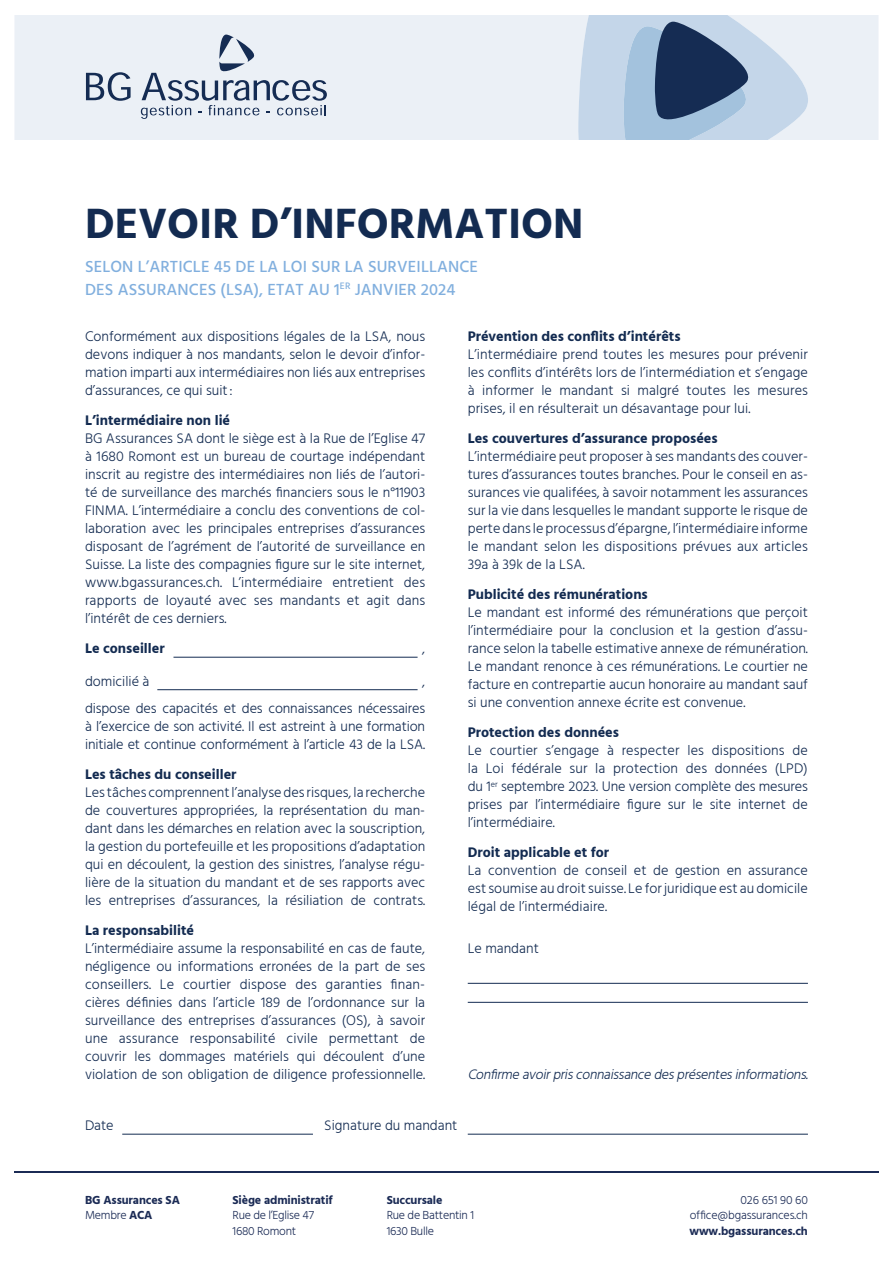
<style>
.page{position:relative;width:893px;height:1263px;background:#fff}
.page>*{position:absolute;margin:0;border:0;box-sizing:border-box;transform-origin:0 0}
.t1{font:700 43.5px "Hind Guntur";color:#132b51}
.t2{font:500 16.5px/22.5px "Hind Guntur";letter-spacing:.01em;color:#81afde}
.t3{font:300 14.25px/18px "Hind Guntur";color:#132b51;text-align:justify}
.t4{font:700 14.25px "Hind Guntur";color:#132b51}
.t5{font:italic 300 13.95px "Hind Guntur";color:#132b51}
.t6{font:300 12px/15.8px "Hind Guntur";letter-spacing:-.02em;color:#1b2b55}
.t7{font:700 12px/15.8px "Hind Guntur";letter-spacing:-.01em;color:#1b2b55}
.s1{font-weight:300}
</style>
<div class="page">
<div style="left:14px;top:15px;width:864px;height:125px;background:#ebf0f6"></div>
<svg style="left:578px;top:15px;width:244px;height:125px"></svg>
<svg style="left:86px;top:72px;width:45px;height:29px"></svg>
<svg style="left:141px;top:35px;width:186px;height:84px"></svg>
<hr style="left:14px;top:1171px;width:864px;height:1px;background:#1b2b55">
<hr style="left:173px;top:657px;width:245px;height:1px;background:#132b51">
<hr style="left:157px;top:689px;width:261px;height:1px;background:#132b51">
<hr style="left:468px;top:983px;width:340px;height:1px;background:#132b51">
<hr style="left:468px;top:1002px;width:340px;height:1px;background:#132b51">
<hr style="left:122px;top:1134px;width:191px;height:1px;background:#132b51">
<hr style="left:468px;top:1134px;width:340px;height:1px;background:#132b51">
<h1 class="t1" style="left:85px;top:197px;width:500px">DEVOIR D’INFORMATION</h1>
<p class="t2" style="left:85px;top:256px;width:394px">SELON L’ARTICLE 45 DE LA LOI SUR LA SURVEILLANCE<br>DES ASSURANCES (LSA), ETAT AU 1<sup>ER</sup> JANVIER 2024</p>
<p class="t3" style="left:85px;top:327px;width:342px">Conformément aux dispositions légales de la LSA, nous devons indiquer à nos mandants, selon le devoir d’infor&shy;mation imparti aux intermédiaires non liés aux entreprises d’assurances, ce qui suit:</p>
<p class="t4" style="left:85px;top:412px;width:147px">L’intermédiaire non lié</p>
<p class="t3" style="left:85px;top:429px;width:342px">BG Assurances SA dont le siège est à la Rue de l’Eglise 47 à 1680 Romont est un bureau de courtage indépendant inscrit au registre des intermédiaires non liés de l’autori&shy;té de surveillance des marchés financiers sous le n°11903<br>FINMA. L’intermédiaire a conclu des conventions de col&shy;laboration avec les principales entreprises d’assurances disposant de l’agrément de l’autorité de surveillance en Suisse. La liste des compagnies figure sur le site internet, www.bgassurances.ch. L’intermédiaire entretient des rapports de loyauté avec ses mandants et agit dans l’intérêt de ces derniers.</p>
<p class="t4" style="left:85px;top:640px;width:81px">Le conseiller</p>
<p class="t3" style="left:422px;top:639px;width:4px">,</p>
<p class="t3" style="left:85px;top:672px;width:66px">domicilié à</p>
<p class="t3" style="left:85px;top:668px;width:342px;line-height:27px;text-align:right">,<br>dispose des capacités et des connaissances nécessaires</p>
<p class="t3" style="left:85px;top:717px;width:342px">à l’exercice de son activité. Il est astreint à une formation initiale et continue conformément à l’article 43 de la LSA.</p>
<p class="t4" style="left:85px;top:766px;width:153px">Les tâches du conseiller</p>
<p class="t3" style="left:85px;top:783px;width:342px">Les tâches comprennent l’analyse des risques, la recherche de couvertures appropriées, la représentation du man&shy;dant dans les démarches en relation avec la souscription, la gestion du portefeuille et les propositions d’adaptation qui en découlent, la gestion des sinistres, l’analyse régu&shy;lière de la situation du mandant et de ses rapports avec les entreprises d’assurances, la résiliation de contrats.</p>
<p class="t4" style="left:85px;top:922px;width:111px">La responsabilité</p>
<p class="t3" style="left:85px;top:939px;width:342px">L’intermédiaire assume la responsabilité en cas de faute, négligence ou informations erronées de la part de ses conseillers. Le courtier dispose des garanties finan&shy;cières définies dans l’article 189 de l’ordonnance sur la surveillance des entreprises d’assurances (OS), à savoir une assurance responsabilité civile permettant de couvrir les dommages matériels qui découlent d’une violation de son obligation de diligence professionnelle.</p>
<p class="t4" style="left:468px;top:328px;width:214px">Prévention des conflits d’intérêts</p>
<p class="t3" style="left:468px;top:345px;width:342px">L’intermédiaire prend toutes les mesures pour prévenir les conflits d’intérêts lors de l’intermédiation et s’engage à informer le mandant si malgré toutes les mesures prises, il en résulterait un désavantage pour lui.</p>
<p class="t4" style="left:468px;top:430px;width:252px">Les couvertures d’assurance proposées</p>
<p class="t3" style="left:468px;top:447px;width:342px">L’intermédiaire peut proposer à ses mandants des couver&shy;tures d’assurances toutes branches. Pour le conseil en as&shy;surances vie qualifées, à savoir notamment les assurances sur la vie dans lesquelles le mandant supporte le risque de perte dans le processus d’épargne, l’intermédiaire informe le mandant selon les dispositions prévues aux articles 39a à 39k de la LSA.</p>
<p class="t4" style="left:468px;top:586px;width:182px">Publicité des rémunérations</p>
<p class="t3" style="left:468px;top:603px;width:342px">Le mandant est informé des rémunérations que perçoit l’intermédiaire pour la conclusion et la gestion d’assu&shy;rance selon la tabelle estimative annexe de rémunération.<br>Le mandant renonce à ces rémunérations. Le courtier ne facture en contrepartie aucun honoraire au mandant sauf si une convention annexe écrite est convenue.</p>
<p class="t4" style="left:468px;top:724px;width:153px">Protection des données</p>
<p class="t3" style="left:468px;top:741px;width:342px">Le courtier s’engage à respecter les dispositions de la Loi fédérale sur la protection des données (LPD) du 1<sup>er</sup> septembre 2023. Une version complète des mesures prises par l’intermédiaire figure sur le site internet de l’intermédiaire.</p>
<p class="t4" style="left:468px;top:844px;width:143px">Droit applicable et for</p>
<p class="t3" style="left:468px;top:861px;width:342px">La convention de conseil et de gestion en assurance est soumise au droit suisse. Le for juridique est au domicile légal de l’intermédiaire.</p>
<p class="t3" style="left:468px;top:939px;width:73px">Le mandant</p>
<p class="t5" style="left:468px;top:1066px;width:346px">Confirmeavoirprisconnaissancedesprésentesinformations.</p>
<p class="t3" style="left:85px;top:1116px;width:30px">Date</p>
<p class="t3" style="left:324px;top:1116px;width:135px">Signature du mandant</p>
<p class="t7" style="left:233px;top:1192px;width:102px">Siège administratif</p>
<p class="t6" style="left:233px;top:1207px;width:83px">Rue de l’Eglise 47<br>1680 Romont</p>
<p class="t7" style="left:85px;top:1192px;width:96px">BG Assurances SA<br><span class="s1">Membre</span> ACA</p>
<p class="t7" style="left:387px;top:1192px;width:57px">Succursale</p>
<p class="t6" style="left:387px;top:1207px;width:89px">Rue de Battentin 1<br>1630 Bulle</p>
<p class="t6" style="left:690px;top:1192px;width:120px;text-align:right">026 651 90 60 office@bgassurances.ch</p>
<p class="t7" style="left:689px;top:1223px;width:120px">www.bgassurances.ch</p>
</div>
